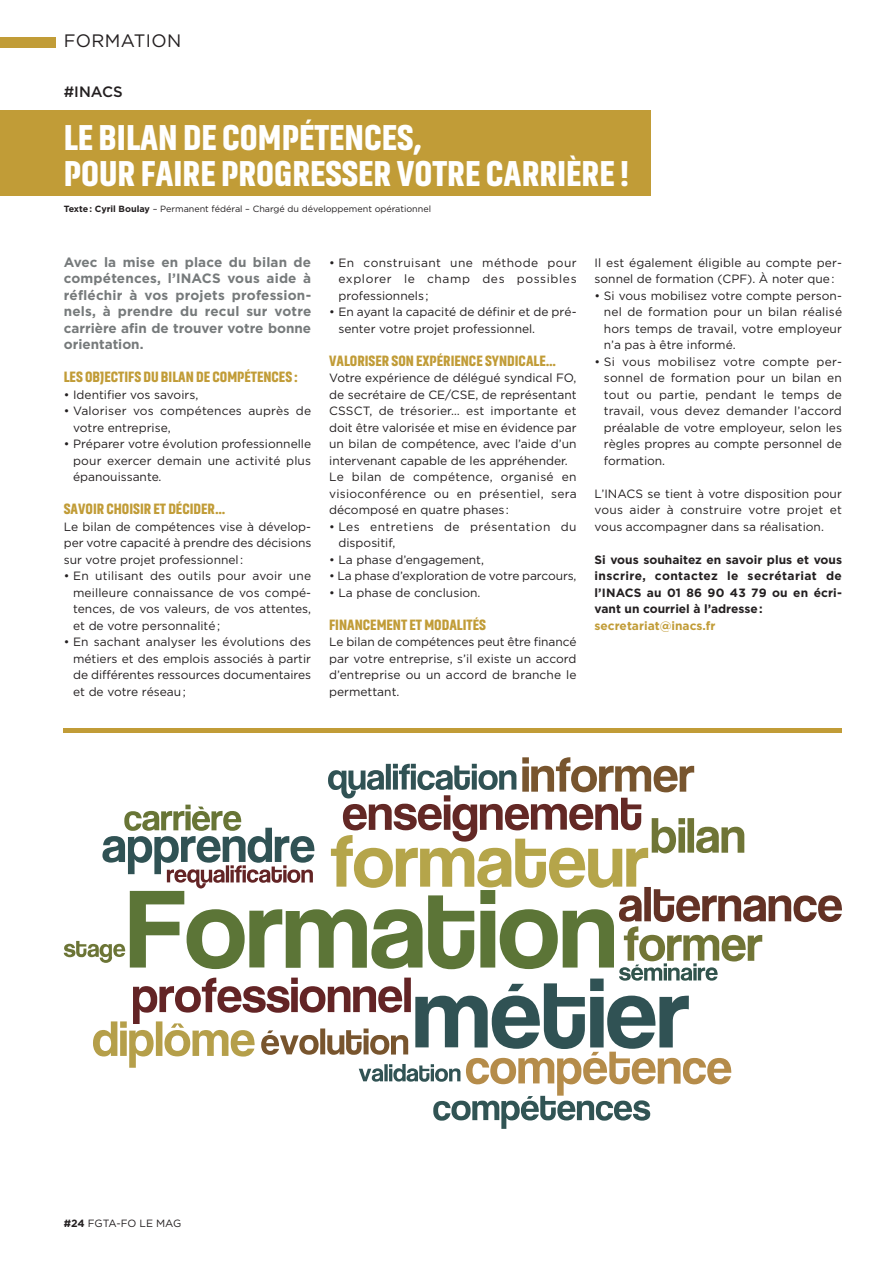
<style>
.page{position:relative;width:893px;height:1263px;background:#fff}
.page>*{position:absolute;margin:0;border:0;box-sizing:border-box;transform-origin:0 0}
.t1{font:900 36px/36px "Akhand";color:#fff}
.t2{font:18px "Gotham Pro";letter-spacing:.02em;color:#231f20}
.t3{font:900 15px "Akhand";color:#c19c37}
.t4{font:500 15px "Gotham";color:#231f20}
.t5{font:700 13.5px/16.5px "Gotham";color:#767a7b;text-align:justify}
.t6{font:12px/16.5px "Gotham Pro";color:#231f20;text-align:justify}
.t7{font:700 12px/16.5px "Gotham";letter-spacing:.01em;color:#231f20;text-align:justify}
.t8{font:12px/16.5px "Gotham Pro";letter-spacing:.04em;color:#231f20}
.t9{font:700 12px "Gotham";color:#c19c37}
.t10{font:10.5px "Gotham Pro";letter-spacing:-.015em;color:#231f20}
.t11{font:9px "Gotham Pro";color:#231f20}
.s1{font-family:"Gotham";font-weight:700}
</style>
<div class="page">
<div style="left:0;top:37px;width:55px;height:11px;background:#c19c37"></div>
<div style="left:0;top:111px;width:651px;height:85px;background:#c19c37"></div>
<svg style="left:64px;top:757px;width:778px;height:372px"></svg>
<hr style="left:64px;top:729px;width:778px;height:4px;background:#c19c37">
<h2 class="t2" style="left:64px;top:31px;width:119px">FORMATION</h2>
<p class="t4" style="left:64px;top:82px;width:60px">#INACS</p>
<h1 class="t1" style="left:64px;top:120px;width:567px">LE BILAN DE COMPÉTENCES,<br>POUR FAIRE PROGRESSER VOTRE CARRIÈRE !</h1>
<p class="t11" style="left:64px;top:204px;width:369px"><span class="s1">Texte: Cyril Boulay</span> – Permanent fédéral – Chargé du développement opérationnel</p>
<p class="t5" style="left:64px;top:253px;width:249px">Avec la mise en place du bilan de compétences, l’INACS vous aide à réfléchir à vos projets profession&shy;nels, à prendre du recul sur votre carrière afin de trouver votre bonne orientation.</p>
<p class="t3" style="left:64px;top:369px;width:235px">LES OBJECTIFS DU BILAN DE COMPÉTENCES :</p>
<p class="t6" style="left:64px;top:386px;width:136px">• Identifier vos savoirs,</p>
<p class="t6" style="left:73px;top:403px;width:240px;text-indent:-9px">• Valoriser vos compétences auprès de votre entreprise,</p>
<p class="t6" style="left:73px;top:436px;width:240px;text-indent:-9px">• Préparer votre évolution professionnelle pour exercer demain une activité plus épanouissante.</p>
<p class="t3" style="left:64px;top:501px;width:163px">SAVOIR CHOISIR ET DÉCIDER…</p>
<p class="t6" style="left:64px;top:518px;width:249px">Le bilan de compétences vise à dévelop&shy;per votre capacité à prendre des décisions sur votre projet professionnel:</p>
<p class="t6" style="left:73px;top:568px;width:240px;text-indent:-9px">• En utilisant des outils pour avoir une meilleure connaissance de vos compé&shy;tences, de vos valeurs, de vos attentes, et de votre personnalité;</p>
<p class="t6" style="left:73px;top:634px;width:240px;text-indent:-9px">• En sachant analyser les évolutions des métiers et des emplois associés à partir de différentes ressources documentaires et de votre réseau;</p>
<p class="t6" style="left:338px;top:254px;width:240px;text-indent:-9px">• En construisant une méthode pour explorer le champ des possibles professionnels;</p>
<p class="t6" style="left:338px;top:304px;width:240px;text-indent:-9px">• En ayant la capacité de définir et de pré&shy;senter votre projet professionnel.</p>
<p class="t3" style="left:329px;top:352px;width:228px">VALORISER SON EXPÉRIENCE SYNDICALE…</p>
<p class="t6" style="left:329px;top:370px;width:249px;text-align:left">Votre expérience de délégué syndical FO, de secrétaire de CE/CSE, de représentant CSSCT, de trésorier… est importante et doit être valorisée et mise en évidence par un bilan de compétence, avec l’aide d’un intervenant capable de les appréhender.<br>Le bilan de compétence, organisé en visioconférence ou en présentiel, sera décomposé en quatre phases:</p>
<p class="t8" style="left:338px;top:518px;width:240px;text-indent:-9px">• Les entretiens de présentation du dispositif,</p>
<p class="t6" style="left:329px;top:551px;width:156px">• La phase d’engagement,</p>
<p class="t6" style="left:329px;top:568px;width:249px">• La phase d’exploration de votre parcours,</p>
<p class="t6" style="left:329px;top:584px;width:153px">• La phase de conclusion.</p>
<p class="t3" style="left:329px;top:616px;width:158px">FINANCEMENT ET MODALITÉS</p>
<p class="t6" style="left:329px;top:634px;width:249px">Le bilan de compétences peut être financé par votre entreprise, s’il existe un accord d’entreprise ou un accord de branche le permettant.</p>
<p class="t6" style="left:595px;top:254px;width:249px">Il est également éligible au compte per&shy;sonnel de formation (CPF). À noter que:</p>
<p class="t6" style="left:604px;top:287px;width:240px;text-indent:-9px">• Si vous mobilisez votre compte person&shy;nel de formation pour un bilan réalisé hors temps de travail, votre employeur n’a pas à être informé.</p>
<p class="t6" style="left:604px;top:353px;width:240px;text-indent:-9px">• Si vous mobilisez votre compte per&shy;sonnel de formation pour un bilan en tout ou partie, pendant le temps de travail, vous devez demander l’accord préalable de votre employeur, selon les règles propres au compte personnel de formation.</p>
<p class="t6" style="left:595px;top:485px;width:249px">L’INACS se tient à votre disposition pour vous aider à construire votre projet et vous accompagner dans sa réalisation.</p>
<p class="t7" style="left:595px;top:551px;width:249px">Si vous souhaitez en savoir plus et vous inscrire, contactez le secrétariat de l’INACS au 01 86 90 43 79 ou en écri&shy;vant un courriel à l’adresse:</p>
<p class="t9" style="left:595px;top:618px;width:122px">secretariat@inacs.fr</p>
<p class="t10" style="left:64px;top:1217px;width:119px"><span class="s1">#24</span> FGTA-FO LE MAG</p>
</div>
